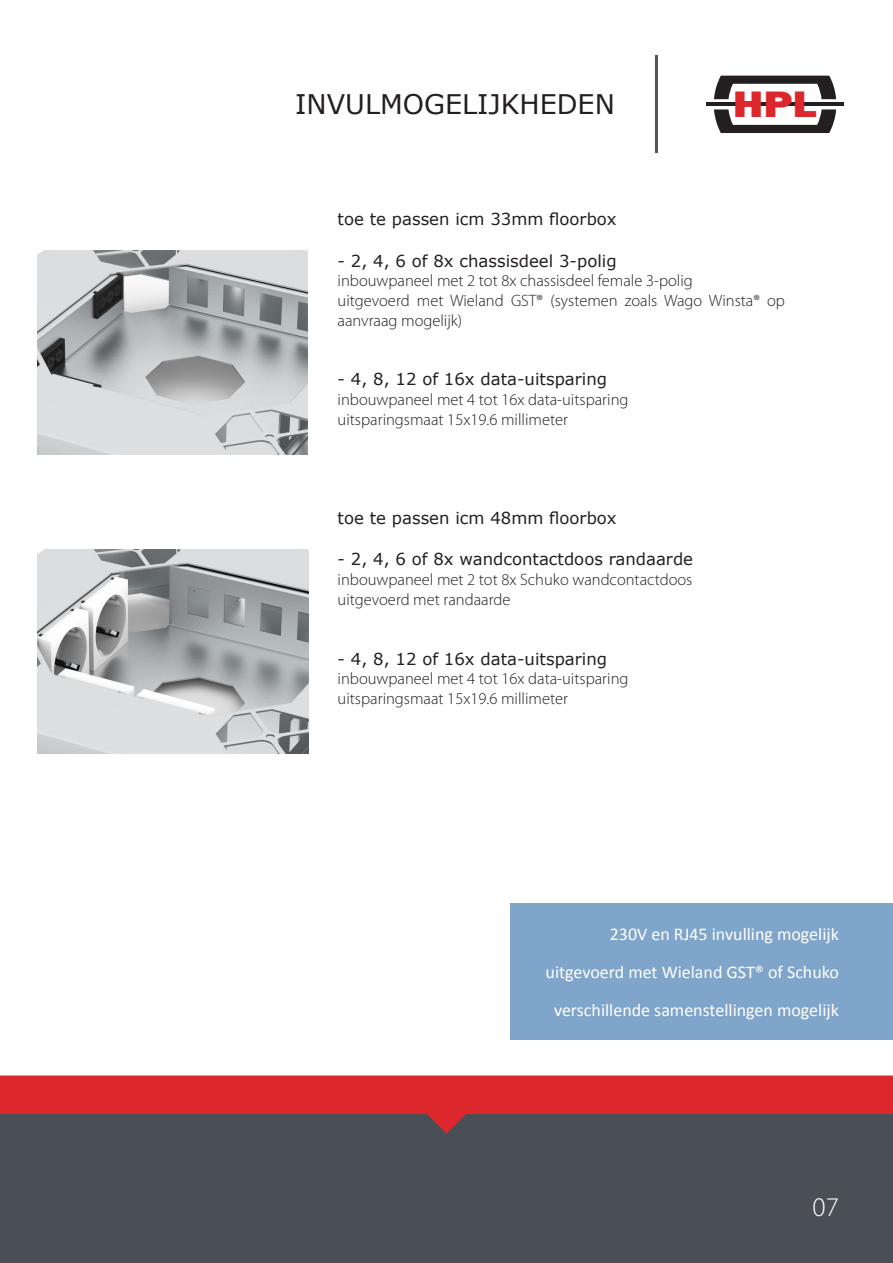
<style>
.page{position:relative;width:893px;height:1263px;background:#fff}
.page>*{position:absolute;margin:0;border:0;box-sizing:border-box;transform-origin:0 0}
.t1{font:800 37.95px "Franklin Gothic";color:#dc272d;scale:1.19 1}
.Paragraph_Style_1{font:27px "Verdana";color:#231f20}
.t2{font:300 27px "Myriad Pro";color:#fff}
.Paragraph_Style_1-2{font:18px "Calibri";color:#fff}
.Paragraph_Style_1-3{font:300 16.5px "Myriad Pro";color:#231f20}
.Paragraph_Style_1-4{font:16.5px "Verdana";color:#231f20}
</style>
<div class="page">
<div style="left:0;top:1104px;width:893px;height:158px;background:#4a4f55"></div>
<svg style="left:0;top:1075px;width:893px;height:59px;fill:#dc272d"></svg>
<hr style="left:707px;top:103px;width:137px;height:3px;background:#231f20">
<svg style="left:714px;top:109px;width:122px;height:24px"></svg>
<svg style="left:714px;top:76px;width:122px;height:23px"></svg>
<hr style="left:655px;top:56px;width:3px;height:97px;background:#54575a">
<div style="left:510px;top:904px;width:383px;height:136px;background:#80a5cb"></div>
<img style="left:37px;top:250px;width:271px;height:204px">
<img style="left:38px;top:550px;width:270px;height:204px">
<p class="Paragraph_Style_1" style="left:295px;top:86px;width:321px">INVULMOGELIJKHEDEN</p>
<h1 class="t1" style="left:733px;top:80px;width:72px">HPL</h1>
<p class="Paragraph_Style_1-4" style="left:338px;top:208px;width:280px">toe te passen icm 33mm floorbox</p>
<p class="Paragraph_Style_1-4" style="left:338px;top:249px;width:281px">- 2, 4, 6 of 8x chassisdeel 3-polig</p>
<p class="Paragraph_Style_1-3" style="left:338px;top:272px;width:357px">inbouwpaneel met 2 tot 8x chassisdeel female 3-polig</p>
<p class="Paragraph_Style_1-3" style="left:338px;top:292px;width:449px">uitgevoerd met Wieland GST® (systemen zoals Wago Winsta® op</p>
<p class="Paragraph_Style_1-3" style="left:338px;top:311px;width:126px">aanvraag mogelijk)</p>
<p class="Paragraph_Style_1-4" style="left:338px;top:368px;width:271px">- 4, 8, 12 of 16x data-uitsparing</p>
<p class="Paragraph_Style_1-3" style="left:338px;top:391px;width:292px">inbouwpaneel met 4 tot 16x data-uitsparing</p>
<p class="Paragraph_Style_1-3" style="left:338px;top:410px;width:232px">uitsparingsmaat 15x19.6 millimeter</p>
<p class="Paragraph_Style_1-4" style="left:338px;top:507px;width:280px">toe te passen icm 48mm floorbox</p>
<p class="Paragraph_Style_1-4" style="left:338px;top:548px;width:357px">- 2, 4, 6 of 8x wandcontactdoos randaarde</p>
<p class="Paragraph_Style_1-3" style="left:338px;top:571px;width:356px">inbouwpaneel met 2 tot 8x Schuko wandcontactdoos</p>
<p class="Paragraph_Style_1-3" style="left:338px;top:590px;width:174px">uitgevoerd met randaarde</p>
<p class="Paragraph_Style_1-4" style="left:338px;top:647px;width:271px">- 4, 8, 12 of 16x data-uitsparing</p>
<p class="Paragraph_Style_1-3" style="left:338px;top:670px;width:292px">inbouwpaneel met 4 tot 16x data-uitsparing</p>
<p class="Paragraph_Style_1-3" style="left:338px;top:689px;width:232px">uitsparingsmaat 15x19.6 millimeter</p>
<p class="Paragraph_Style_1-2" style="left:610px;top:922px;width:231px">230V en RJ45 invulling mogelijk</p>
<p class="Paragraph_Style_1-2" style="left:546px;top:960px;width:295px">uitgevoerd met Wieland GST® of Schuko</p>
<p class="Paragraph_Style_1-2" style="left:554px;top:998px;width:286px">verschillende samenstellingen mogelijk</p>
<p class="t2" style="left:813px;top:1192px;width:28px">07</p>
</div>
